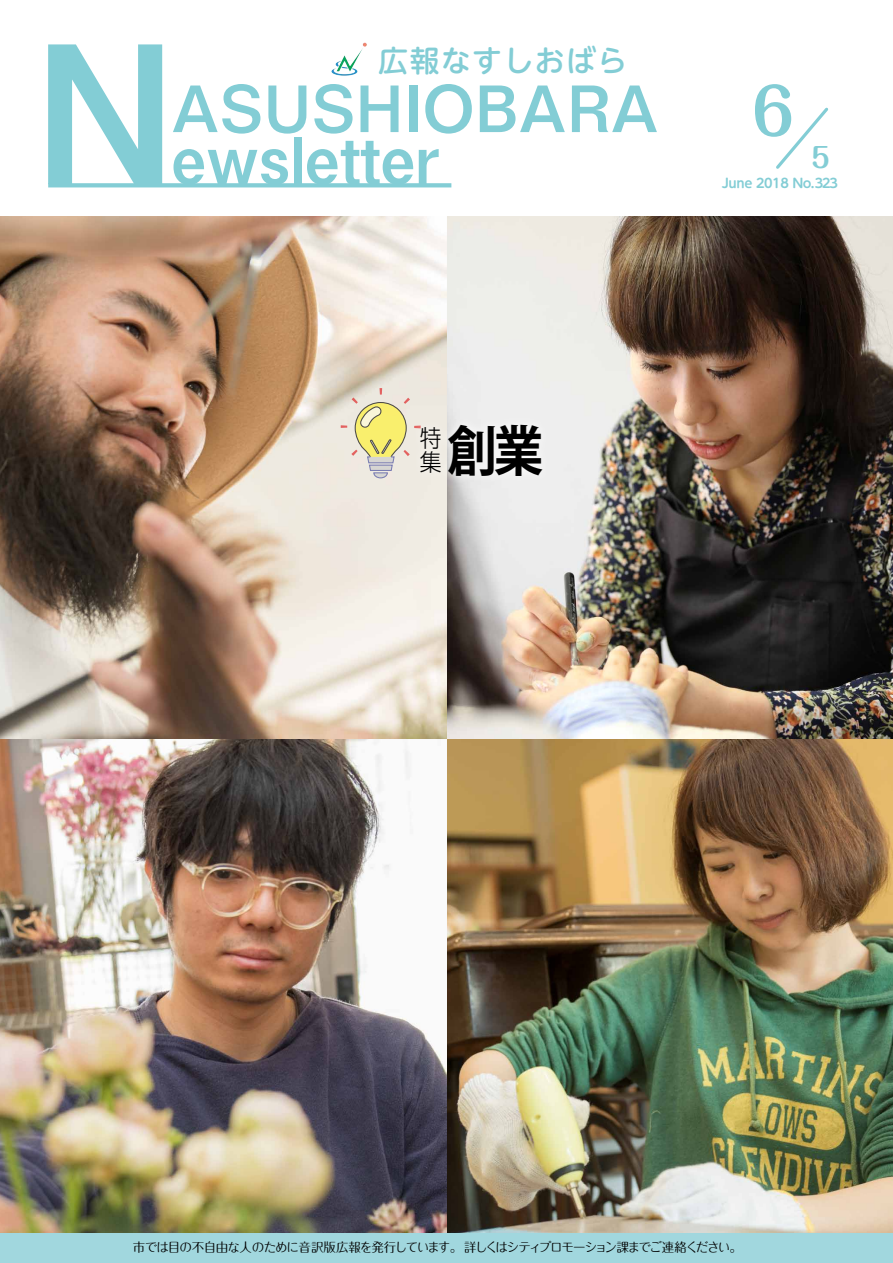
<style>
.page{position:relative;width:893px;height:1263px;background:#fff}
.page>*{position:absolute;margin:0;border:0;box-sizing:border-box;transform-origin:0 0}
.t1{font:700 191.4px "Mi Go MB1 Std De";color:#83cdd5}
.t2{font:700 63.75px "Mi Go MB1 Std De";color:#83cdd5}
.t3{font:700 63.75px "Maru Fo Pro";color:#83cdd5;scale:.9 1}
.t4{font:700 54.15px "Koz Go Pro";color:#000;scale:.92 1}
.t5{font:500 29.7px "UD Shin M Go Pro";letter-spacing:.05em;color:#83cdd5}
.t6{font:700 27.6px "Maru Fo Pro";color:#83cdd5;scale:.9 1}
.t7{font:300 23.7px/23.7px "UD Shin Go Pro";color:#000;scale:.92 1}
.t8{font:12.75px "Maru Fo Pro";letter-spacing:-.08em;color:#000}
.t9{font:700 12.75px "UD Shin M Go Pro De";letter-spacing:-.03em;color:#83cdd5}
</style>
<div class="page">
<img style="left:0;top:217px;width:893px;height:1016px">
<svg style="left:341px;top:388px;width:80px;height:91px;background:#e5ddb5"></svg>
<svg style="left:412px;top:415px;width:139px;height:70px;fill:#f1f0ef"></svg>
<div style="left:0;top:1233px;width:893px;height:30px;background:#a1d7de"></div>
<svg style="left:776px;top:107px;width:53px;height:62px"></svg>
<svg style="left:48px;top:183px;width:403px;height:4px;background:#89cfd7"></svg>
<img style="left:331px;top:42px;width:36px;height:34px">
<h1 class="t1" style="left:32px;top:-32px;width:147px">N</h1>
<h3 class="t5" style="left:379px;top:37px;width:250px">広報なすしおばら</h3>
<h2 class="t2" style="left:171px;top:60px;width:489px">ASUSHIOBARA</h2>
<h2 class="t3" style="left:752px;top:61px;width:49px">6</h2>
<h2 class="t2" style="left:171px;top:112px;width:270px">ewsletter</h2>
<h3 class="t6" style="left:811px;top:135px;width:22px">5</h3>
<p class="t9" style="left:722px;top:173px;width:118px">June 2018 No.323</p>
<h3 class="t4" style="left:447px;top:416px;width:106px">創業</h3>
<h3 class="t7" style="left:420px;top:426px;width:24px">特集</h3>
<p class="t8" style="left:133px;top:1236px;width:611px">市では目の不自由な人のために音訳版広報を発行しています。詳しくはシティプロモーション課までご連絡ください。</p>
</div>
